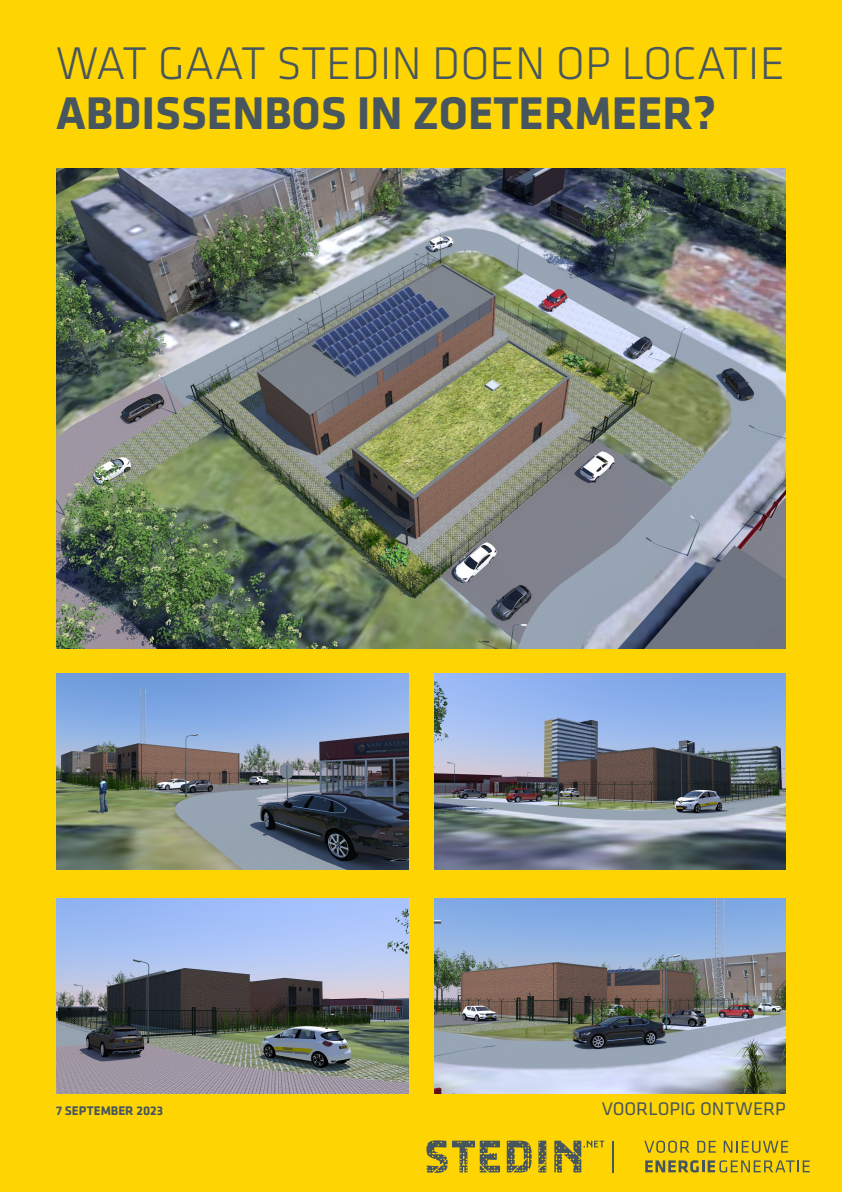
<style>
.page{position:relative;width:842px;height:1192px;background:#fed503}
.page>*{position:absolute;margin:0;border:0;box-sizing:border-box;transform-origin:0 0}
.t1{font:300 47.5px "Klavika";color:#47565e}
.t2{font:700 47.5px "Klavika";color:#47565e}
.t3{font:19px "Klavika";color:#47565e}
.t4{font:700 13px "Klavika";letter-spacing:-.005em;color:#47565e}
</style>
<div class="page">
<svg style="left:538px;top:1141px;width:8px;height:31px"></svg>
<svg style="left:507px;top:1141px;width:25px;height:31px"></svg>
<svg style="left:426px;top:1140px;width:74px;height:33px"></svg>
<svg style="left:554px;top:1141px;width:50px;height:31px"></svg>
<svg style="left:644px;top:1141px;width:45px;height:12px"></svg>
<svg style="left:697px;top:1141px;width:19px;height:12px"></svg>
<svg style="left:724px;top:1141px;width:64px;height:12px"></svg>
<svg style="left:645px;top:1160px;width:165px;height:13px"></svg>
<hr style="left:612px;top:1141px;width:2px;height:31px;background:#47565e">
<img style="left:56px;top:168px;width:730px;height:480px">
<img style="left:434px;top:674px;width:352px;height:195px">
<img style="left:57px;top:674px;width:351px;height:195px">
<img style="left:434px;top:898px;width:352px;height:196px">
<img style="left:57px;top:898px;width:351px;height:196px">
<p class="t1" style="left:56px;top:37px;width:731px">WAT GAAT STEDIN DOEN OP LOCATIE</p>
<p class="t2" style="left:56px;top:87px;width:662px">ABDISSENBOS IN ZOETERMEER?</p>
<p class="t4" style="left:56px;top:1103px;width:108px">7 SEPTEMBER 2023</p>
<p class="t3" style="left:602px;top:1099px;width:186px">VOORLOPIG ONTWERP</p>
</div>
